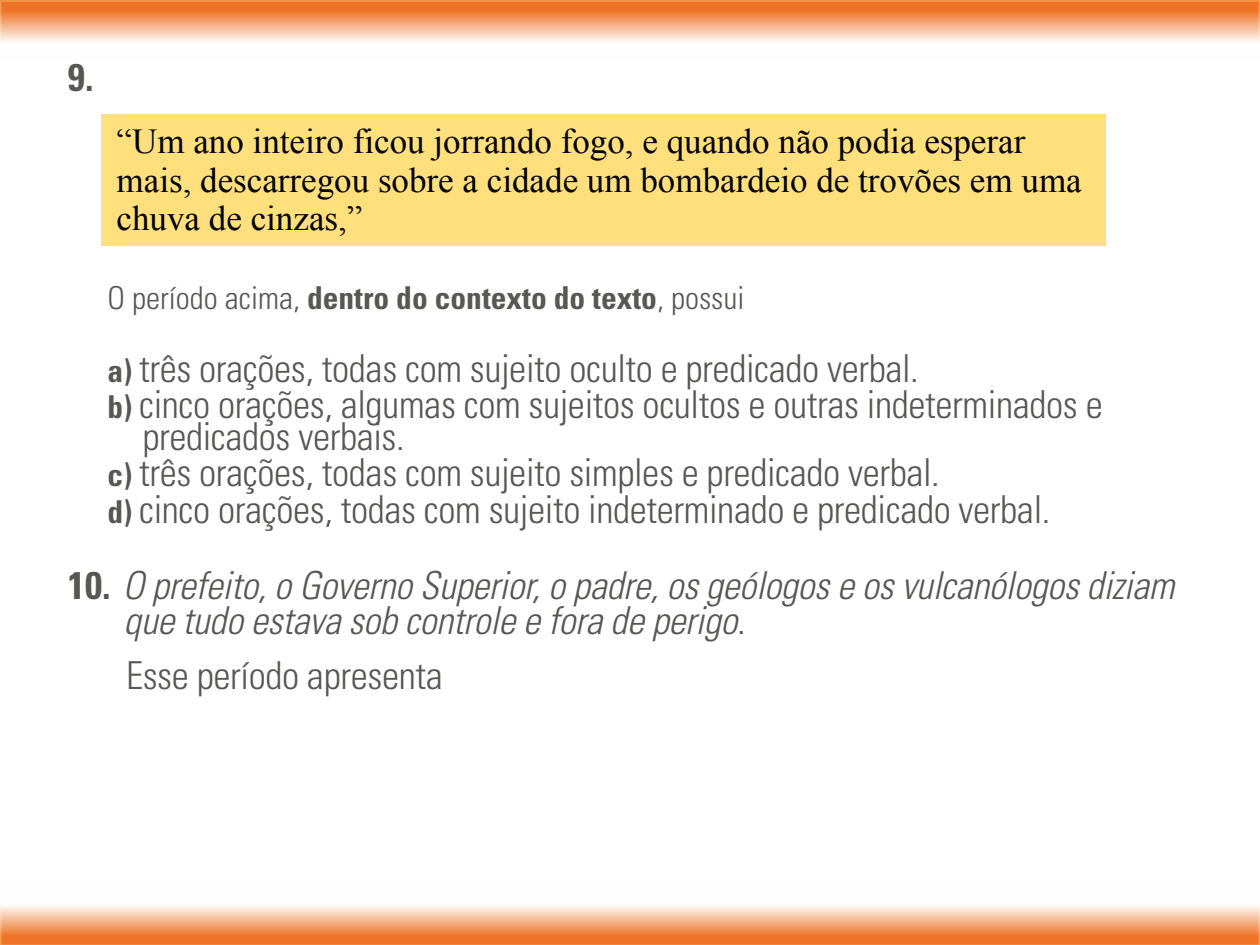
<style>
.page{position:relative;width:1260px;height:945px;background:#fff}
.page>*{position:absolute;margin:0;border:0;box-sizing:border-box;transform-origin:0 0}
.t1{font:300 condensed 38.5px/36.4px "Univers LT Std";letter-spacing:-.01em;color:#575756}
.t2{font:italic 300 condensed 38.5px/35px "Univers LT Std";letter-spacing:-.01em;color:#575756}
.t3{font:700 condensed 38.5px "Univers LT Std";color:#575756}
.t4{font:35px/38.5px "Times New Roman";color:#000}
.t5{font:700 condensed 31.5px "Univers LT Std";color:#575756}
.s1{font-weight:300}
.s2{font-weight:700;font-size:31.5px}
.s3{font-weight:700;font-style:normal}
.s4{font-style:normal}
</style>
<div class="page">
<svg style="left:0;top:0;width:1260px;height:42px;background:#f4a675"></svg>
<svg style="left:0;top:906px;width:1260px;height:39px;background:#f4a676"></svg>
<div style="left:102px;top:114px;width:1004px;height:131px;background:#ffe07d"></div>
<p class="t3" style="left:68px;top:54px;width:27px">9.</p>
<p class="t4" style="left:117px;top:122px;width:967px">“Um ano inteiro ficou jorrando fogo, e quando não podia esperar mais, descarregou sobre a cidade um bombardeio de trovões em uma chuva de cinzas,”</p>
<p class="t5" style="left:108px;top:279px;width:638px"><span class="s1">O período acima,</span> dentro do contexto do texto<span class="s1">, possui</span></p>
<p class="t1" style="left:108px;top:350px;width:997px"><span class="s2">a)</span> três orações, todas com sujeito oculto e predicado verbal.<br><span class="s2">b)</span> cinco orações, algumas com sujeitos ocultos e outras indeterminados e</p>
<p class="t1" style="left:108px;top:418px;width:944px;text-indent:35px">predicados verbais.<br><span class="s2">c)</span> três orações, todas com sujeito simples e predicado verbal.<br><span class="s2">d)</span> cinco orações, todas com sujeito indeterminado e predicado verbal.</p>
<p class="t2" style="left:124px;top:569px;width:1052px;text-indent:-56px"><span class="s3">10.</span> O prefeito, o Governo Superior, o padre, os geólogos e os vulcanólogos diziam que tudo estava sob controle e fora de perigo<span class="s4">.</span></p>
<p class="t1" style="left:126px;top:657px;width:318px">Esse período apresenta</p>
</div>
